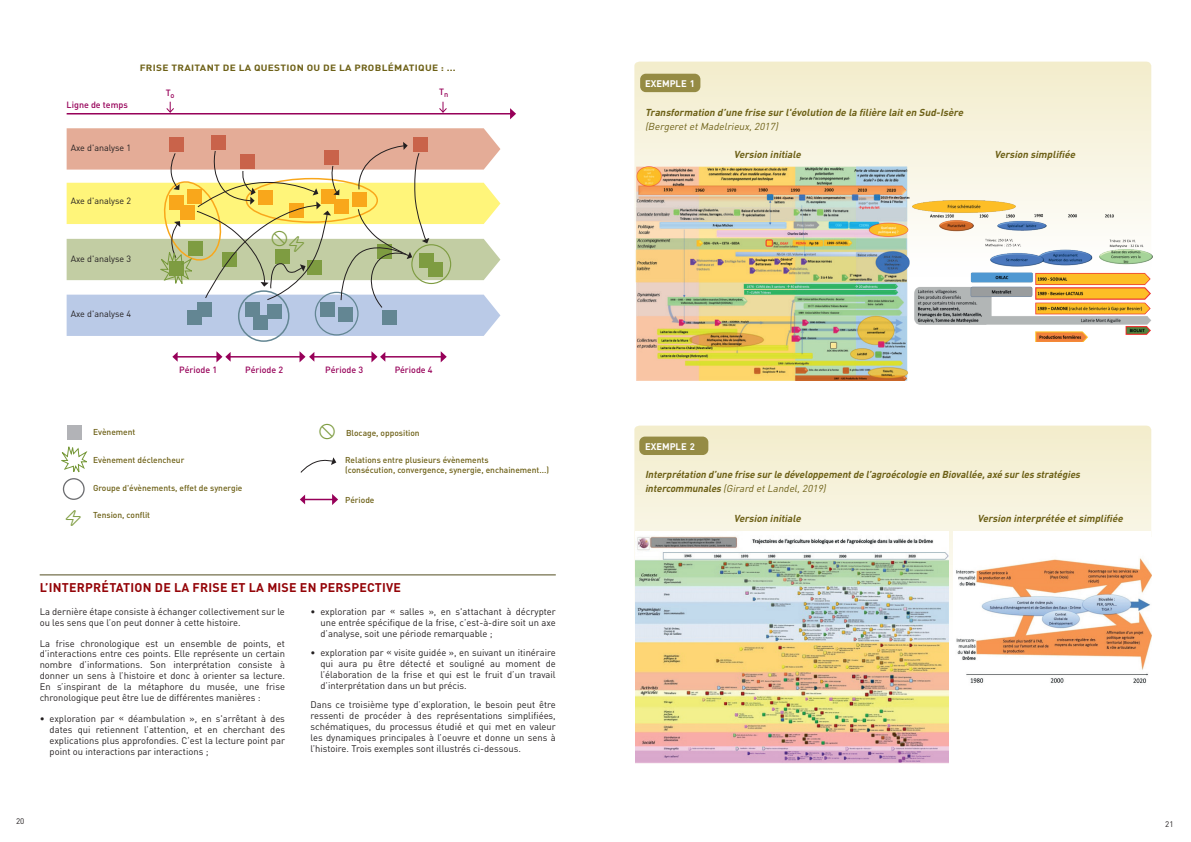
<style>
.page{position:relative;width:1191px;height:842px;background:#fff}
.page>*{position:absolute;margin:0;border:0;box-sizing:border-box;transform-origin:0 0}
.t1{font:700 12.5px "DIN Pro";letter-spacing:.02em;color:#940408}
.t2{font:italic 700 10px "DIN Pro";color:#6d6016}
.t3{font:italic 700 10px/14px "DIN Pro";color:#6d6016;scale:.96 1}
.t4{font:italic 10px "DIN Pro";color:#6d6016}
.t5{font:9.5px/10.9px "DIN Pro";color:#231f20;text-align:justify}
.t6{font:700 9.5px "DIN Pro";color:#fff}
.t7{font:9px "DIN Pro";color:#231f20}
.t8{font:700 9px "DIN Pro";letter-spacing:.03em;color:#6d6016;scale:1.12 1}
.t9{font:500 9px "DIN Pro";color:#970059}
.t10{font:500 8.5px/10.2px "DIN Pro";color:#6d6016}
.t11{font:8px "DIN Pro";color:#231f20}
.s1{font-weight:400}
</style>
<div class="page">
<svg style="left:634px;top:62px;width:517px;height:167px;background:#f5f1da"></svg>
<svg style="left:634px;top:426px;width:517px;height:215px;background:#f5f1d8"></svg>
<hr style="left:67px;top:113px;width:445px;height:1px;background:#970059">
<svg style="left:510px;top:108px;width:6px;height:11px"></svg>
<hr style="left:176px;top:356px;width:42px;height:2px;background:#970059">
<svg style="left:172px;top:352px;width:6px;height:10px"></svg>
<hr style="left:229px;top:356px;width:72px;height:2px;background:#970059">
<svg style="left:216px;top:351px;width:15px;height:11px"></svg>
<hr style="left:313px;top:356px;width:60px;height:2px;background:#970059">
<svg style="left:299px;top:351px;width:15px;height:11px"></svg>
<hr style="left:304px;top:499px;width:30px;height:1px;background:#970059">
<svg style="left:300px;top:495px;width:5px;height:9px"></svg>
<svg style="left:332px;top:494px;width:6px;height:11px"></svg>
<hr style="left:384px;top:356px;width:58px;height:2px;background:#970059">
<svg style="left:371px;top:351px;width:14px;height:11px"></svg>
<svg style="left:441px;top:351px;width:6px;height:11px"></svg>
<svg style="left:166px;top:102px;width:8px;height:11px"></svg>
<svg style="left:439px;top:102px;width:8px;height:11px"></svg>
<div style="left:67px;top:426px;width:14px;height:14px;background:#b2b3b7"></div>
<div style="left:63px;top:478px;width:22px;height:22px;border:1px solid #6c6d70;border-radius:50%"></div>
<hr style="left:40px;top:574px;width:516px;height:2px;background:#8c896b">
<img style="left:635px;top:531px;width:313px;height:232px">
<div style="left:953px;top:531px;width:198px;height:162px;background:#fff"></div>
<img style="left:956px;top:558px;width:195px;height:125px">
<div style="left:639px;top:437px;width:69px;height:18px;background:#958b44;border-radius:6px"></div>
<div style="left:640px;top:74px;width:60px;height:18px;background:#958b44;border-radius:6px"></div>
<img style="left:634px;top:165px;width:277px;height:216px">
<img style="left:912px;top:200px;width:240px;height:142px">
<svg style="left:300px;top:457px;width:36px;height:16px"></svg>
<svg style="left:61px;top:446px;width:27px;height:27px"></svg>
<svg style="left:67px;top:128px;width:433px;height:208px"></svg>
<p class="t8" style="left:140px;top:61px;width:284px">FRISE TRAITANT DE LA QUESTION OU DE LA PROBLÉMATIQUE : ...</p>
<p class="t9" style="left:67px;top:99px;width:63px">Ligne de temps</p>
<p class="t7" style="left:71px;top:141px;width:62px">Axe d'analyse 1</p>
<p class="t7" style="left:71px;top:195px;width:62px">Axe d'analyse 2</p>
<p class="t7" style="left:71px;top:253px;width:62px">Axe d'analyse 3</p>
<p class="t7" style="left:71px;top:308px;width:62px">Axe d'analyse 4</p>
<p class="t9" style="left:166px;top:86px;width:10px">T<sub>o</sub></p>
<p class="t9" style="left:439px;top:86px;width:11px">T<sub>n</sub></p>
<p class="t9" style="left:179px;top:364px;width:39px">Période 1</p>
<p class="t9" style="left:245px;top:364px;width:39px">Période 2</p>
<p class="t9" style="left:325px;top:364px;width:39px">Période 3</p>
<p class="t9" style="left:395px;top:364px;width:39px">Période 4</p>
<p class="t10" style="left:93px;top:427px;width:44px">Evènement</p>
<p class="t10" style="left:93px;top:454px;width:93px">Evènement déclencheur</p>
<p class="t10" style="left:93px;top:482px;width:151px">Groupe d'évènements, effet de synergie</p>
<p class="t10" style="left:93px;top:510px;width:59px">Tension, conflit</p>
<p class="t10" style="left:346px;top:427px;width:75px">Blocage, opposition</p>
<p class="t10" style="left:345px;top:454px;width:205px">Relations entre plusieurs évènements<br>(consécution, convergence, synergie, enchainement...)</p>
<p class="t10" style="left:345px;top:494px;width:31px">Période</p>
<h1 class="t1" style="left:40px;top:579px;width:363px">L’INTERPRÉTATION DE LA FRISE ET LA MISE EN PERSPECTIVE</h1>
<p class="t5" style="left:40px;top:605px;width:247px">La dernière étape consiste à échanger collectivement sur le ou les sens que l’on peut donner à cette histoire.</p>
<p class="t5" style="left:40px;top:637px;width:247px">La frise chronologique est un ensemble de points, et d’interactions entre ces points. Elle représente un certain nombre d’informations. Son interprétation consiste à donner un sens à l’histoire et donc à orienter sa lecture.<br>En s’inspirant de la métaphore du musée, une frise chronologique peut être lue de différentes manières :</p>
<p class="t5" style="left:50px;top:713px;width:237px;text-indent:-10px">• exploration par « déambulation », en s'arrêtant à des dates qui retiennent l’attention, et en cherchant des explications plus approfondies. C’est la lecture point par point ou interactions par interactions ;</p>
<p class="t5" style="left:320px;top:605px;width:237px;text-indent:-10px">• exploration par « salles », en s'attachant à décrypter une entrée spécifique de la frise, c’est-à-dire soit un axe d’analyse, soit une période remarquable ;</p>
<p class="t5" style="left:320px;top:647px;width:237px;text-indent:-10px">• exploration par « visite guidée », en suivant un itinéraire qui aura pu être détecté et souligné au moment de l’élaboration de la frise et qui est le fruit d’un travail d’interprétation dans un but précis.</p>
<p class="t5" style="left:310px;top:699px;width:247px">Dans ce troisième type d’exploration, le besoin peut être ressenti de procéder à des représentations simplifiées, schématiques, du processus étudié et qui met en valeur les dynamiques principales à l’oeuvre et donne un sens à l’histoire. Trois exemples sont illustrés ci-dessous.</p>
<p class="t6" style="left:645px;top:77px;width:52px">EXEMPLE 1</p>
<p class="t2" style="left:645px;top:106px;width:322px">Transformation d’une frise surl'évolution de la filière laiten Sud-Isère</p>
<p class="t4" style="left:645px;top:120px;width:137px">(BergeretetMadelrieux,2017)</p>
<p class="t2" style="left:733px;top:148px;width:71px">Version initiale</p>
<p class="t2" style="left:994px;top:148px;width:85px">Version simplifiée</p>
<p class="t6" style="left:645px;top:440px;width:52px">EXEMPLE 2</p>
<p class="t3" style="left:645px;top:467px;width:457px">Interprétation d’une frise surle développementde l’agroécologie en Biovallée,axé surles stratégies intercommunales <span class="s1">(Girard etLandel,2019)</span></p>
<p class="t2" style="left:733px;top:512px;width:71px">Version initiale</p>
<p class="t2" style="left:977px;top:512px;width:150px">Version interprétée etsimplifiée</p>
<p class="t11" style="left:16px;top:816px;width:10px">20</p>
<p class="t11" style="left:1165px;top:818px;width:10px">21</p>
</div>
